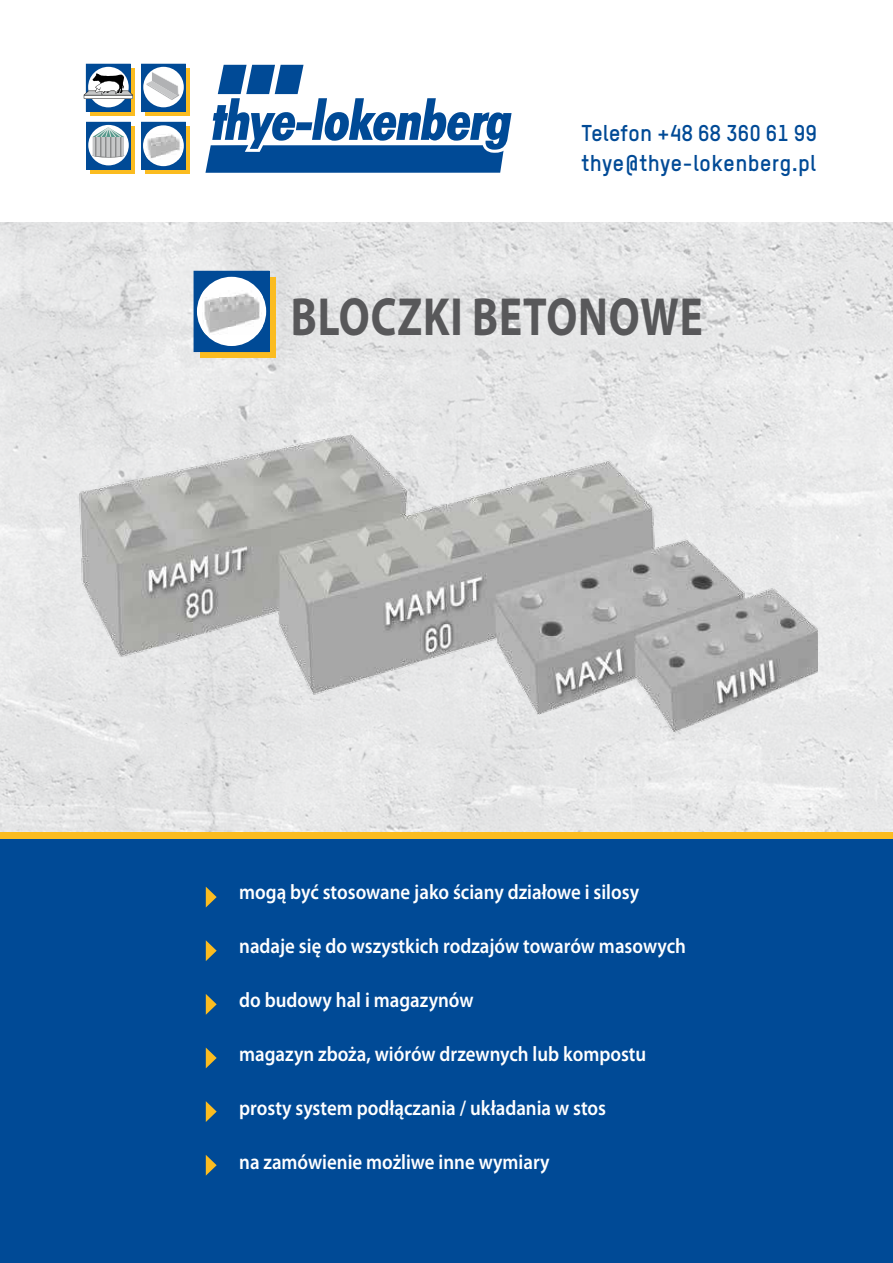
<style>
.page{position:relative;width:893px;height:1263px;background:#fff}
.page>*{position:absolute;margin:0;border:0;box-sizing:border-box;transform-origin:0 0}
.t1{font:700 54px "Myriad Pro";letter-spacing:.02em;color:#58585a;scale:.8 1}
.t2{font:700 22.5px/30px "TSTAR";letter-spacing:.01em;color:#004a96}
.t3{font:600 21px "Myriad Pro";color:#fff;scale:.9 1}
</style>
<div class="page">
<img style="left:0;top:222px;width:893px;height:610px">
<div style="left:90px;top:68px;width:44px;height:47px;background:#fbbc20"></div>
<svg style="left:84px;top:64px;width:49px;height:48px;background:#7f97ac"></svg>
<div style="left:145px;top:126px;width:45px;height:47px;background:#fbbc20"></div>
<svg style="left:141px;top:122px;width:45px;height:48px;background:#89a7c5"></svg>
<div style="left:145px;top:68px;width:45px;height:47px;background:#fbbc20"></div>
<svg style="left:141px;top:64px;width:45px;height:48px;background:#89a7c6"></svg>
<div style="left:90px;top:126px;width:45px;height:47px;background:#fbbc20"></div>
<svg style="left:86px;top:122px;width:45px;height:48px;background:#799ab8"></svg>
<div style="left:0;top:836px;width:893px;height:427px;background:#004a96"></div>
<div style="left:0;top:832px;width:893px;height:7px;background:#fbbc20"></div>
<svg style="left:205px;top:65px;width:307px;height:108px"></svg>
<div style="left:200px;top:278px;width:76px;height:80px;background:#fbbc20"></div>
<svg style="left:194px;top:271px;width:76px;height:81px;background:#8aa7c5"></svg>
<img style="left:74px;top:410px;width:744px;height:344px">
<svg style="left:206px;top:887px;width:11px;height:20px"></svg>
<svg style="left:206px;top:940px;width:11px;height:21px"></svg>
<svg style="left:206px;top:1101px;width:11px;height:21px"></svg>
<svg style="left:206px;top:1048px;width:11px;height:20px"></svg>
<svg style="left:206px;top:1155px;width:11px;height:21px"></svg>
<svg style="left:206px;top:994px;width:11px;height:21px"></svg>
<p class="t2" style="left:581px;top:120px;width:237px">Telefon +48 68 360 61 99 thye@thye-lokenberg.pl</p>
<h1 class="t1" style="left:291px;top:296px;width:517px">BLOCZKI BETONOWE</h1>
<p class="t3" style="left:239px;top:884px;width:446px">mogą być stosowane jako ściany działowe i silosy</p>
<p class="t3" style="left:239px;top:938px;width:498px">nadaje się do wszystkich rodzajów towarów masowych</p>
<p class="t3" style="left:239px;top:992px;width:262px">do budowy hal i magazynów</p>
<p class="t3" style="left:239px;top:1046px;width:454px">magazyn zboża, wiórów drzewnych lub kompostu</p>
<p class="t3" style="left:239px;top:1100px;width:409px">prosty system podłączania / układania w stos</p>
<p class="t3" style="left:239px;top:1154px;width:346px">na zamówienie możliwe inne wymiary</p>
</div>
